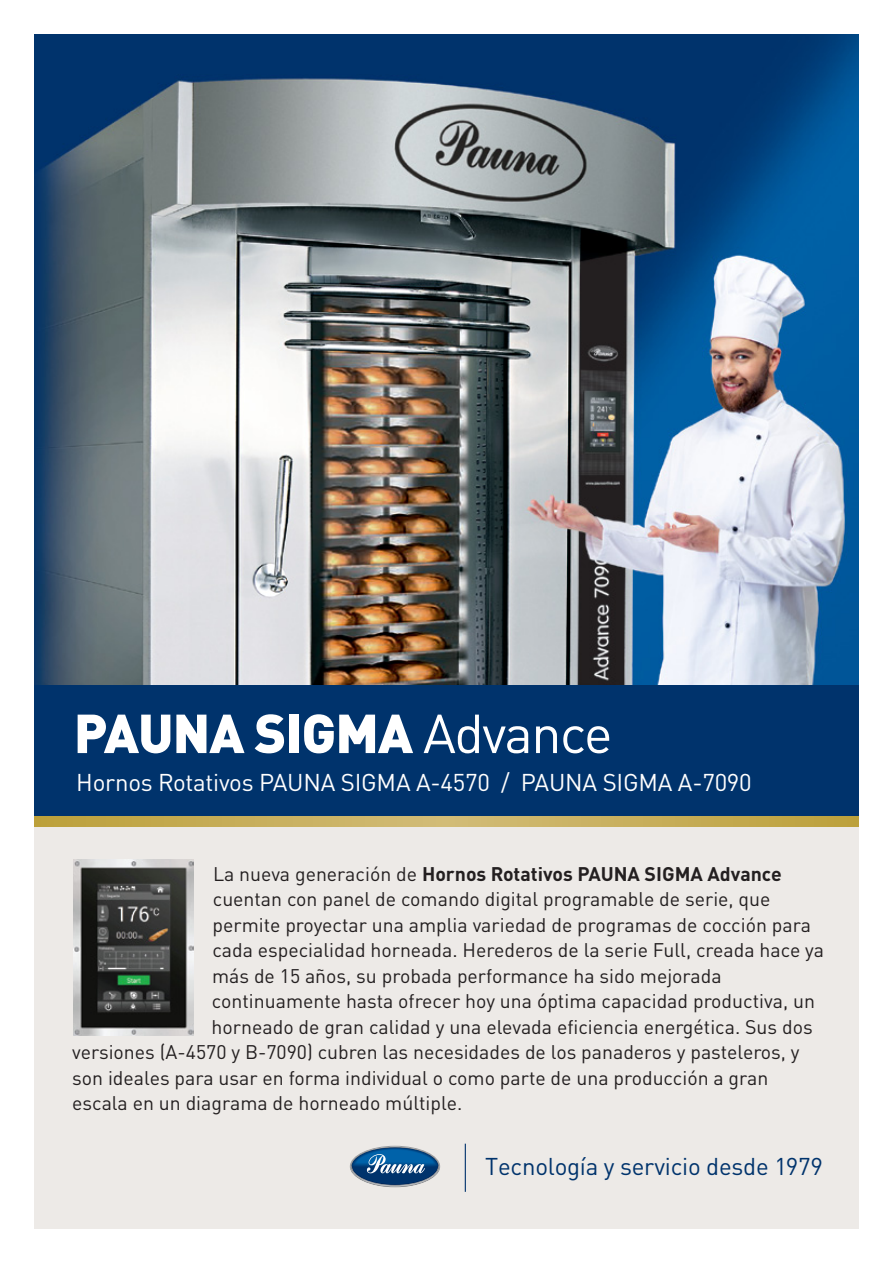
<style>
.page{position:relative;width:893px;height:1263px;background:#fff}
.page>*{position:absolute;margin:0;border:0;box-sizing:border-box;transform-origin:0 0}
.t1{font:900 54px "DIN Pro";letter-spacing:-.02em;color:#fff}
.t2{font:24px "DIN Pro";letter-spacing:-.01em;color:#fff}
.t3{font:24px "DIN Pro";letter-spacing:-.01em;color:#00336c}
.t4{font:19.5px "DIN Pro";color:#231f20}
.t5{font:700 19.5px "DIN Pro";color:#231f20}
.s1{font-weight:400}
</style>
<div class="page">
<div style="left:34px;top:536px;width:825px;height:693px;background:#edeae7"></div>
<svg style="left:34px;top:816px;width:825px;height:11px;background:#c6ad59"></svg>
<img style="left:34px;top:34px;width:825px;height:651px">
<div style="left:34px;top:685px;width:825px;height:131px;background:#00336c"></div>
<hr style="left:465px;top:1144px;width:1px;height:48px;background:#00336c">
<svg style="left:350px;top:1146px;width:90px;height:41px"></svg>
<img style="left:74px;top:859px;width:120px;height:176px">
<h1 class="t1" style="left:74px;top:687px;width:540px">PAUNA SIGMA <span class="s1">Advance</span></h1>
<p class="t2" style="left:76px;top:764px;width:677px">Hornos Rotativos PAUNA SIGMA A-4570 / PAUNA SIGMA A-7090</p>
<p class="t5" style="left:213px;top:857px;width:570px"><span class="s1">La nueva generación de</span> Hornos Rotativos PAUNA SIGMA Advance</p>
<p class="t4" style="left:213px;top:884px;width:559px">cuentan con panel de comando digital programable de serie, que</p>
<p class="t4" style="left:213px;top:909px;width:600px">permite proyectar una amplia variedad de programas de cocción para</p>
<p class="t4" style="left:212px;top:935px;width:613px">cada especialidad horneada. Herederos de la serie Full, creada hace ya</p>
<p class="t4" style="left:212px;top:960px;width:511px">más de 15 años, su probada performance ha sido mejorada</p>
<p class="t4" style="left:212px;top:986px;width:605px">continuamente hasta ofrecer hoy una óptima capacidad productiva, un</p>
<p class="t4" style="left:212px;top:1011px;width:603px">horneado de gran calidad y una elevada eficiencia energética. Sus dos</p>
<p class="t4" style="left:72px;top:1037px;width:729px">versiones (A-4570 y B-7090) cubren las necesidades de los panaderos y pasteleros, y</p>
<p class="t4" style="left:72px;top:1062px;width:698px">son ideales para usar en forma individual o como parte de una producción a gran</p>
<p class="t4" style="left:72px;top:1088px;width:392px">escala en un diagrama de horneado múltiple.</p>
<p class="t3" style="left:485px;top:1147px;width:339px">Tecnología y servicio desde 1979</p>
</div>
